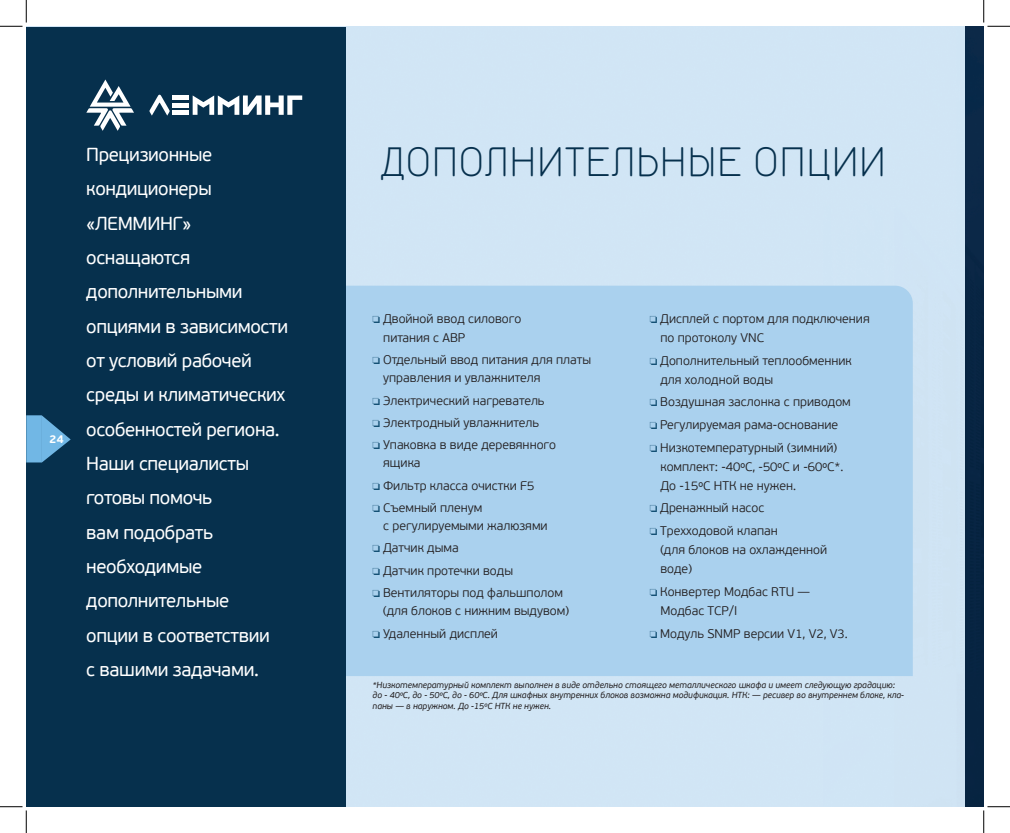
<style>
.page{position:relative;width:1010px;height:833px;background:#fff}
.page>*{position:absolute;margin:0;border:0;box-sizing:border-box;transform-origin:0 0}
.t1{font:300 45px "Jura";color:#06304d}
.t2{font:18.75px/34.2px "PF Beau Sans Pro";letter-spacing:-.02em;color:#fff}
.t3{font:300 12.5px/22.1px "PF Beau Sans Pro";color:#231f20}
.t4{font:700 11.25px "PF Beau Sans Pro";color:#fff}
.t5{font:italic 8.75px/10.5px "PF Beau Sans Pro";color:#231f20}
.s1{color:#145074}
</style>
<div class="page">
<div style="left:27px;top:26px;width:938px;height:779px;background:#d1e5f5"></div>
<div style="left:965px;top:26px;width:18px;height:780px;background:#072543"></div>
<div style="left:345px;top:285px;width:567px;height:390px;background:#aad1ee"></div>
<div style="left:26px;top:27px;width:319px;height:779px;background:#06304d"></div>
<svg style="left:86px;top:79px;width:48px;height:52px"></svg>
<svg style="left:149px;top:94px;width:21px;height:21px"></svg>
<svg style="left:193px;top:95px;width:109px;height:20px"></svg>
<div style="left:173px;top:95px;width:16px;height:5px;background:#fff"></div>
<div style="left:173px;top:110px;width:16px;height:5px;background:#fff"></div>
<hr style="left:173px;top:103px;width:16px;height:4px;background:#fff">
<svg style="left:26px;top:415px;width:45px;height:47px"></svg>
<svg style="left:0;top:0;width:27px;height:27px"></svg>
<svg style="left:0;top:806px;width:27px;height:26px"></svg>
<svg style="left:983px;top:0;width:26px;height:27px"></svg>
<svg style="left:983px;top:806px;width:26px;height:26px"></svg>
<p class="t4" style="left:49px;top:432px;width:16px">24</p>
<p class="t2" style="left:86px;top:138px;width:203px">Прецизионные кондиционеры «ЛЕММИНГ» оснащаются дополнительными опциями в зависимости от условий рабочей среды и климатических особенностей региона.<br>Наши специалисты готовы помочь<br>вам подобрать необходимые дополнительные<br>опции в соответствии<br>с вашими задачами.</p>
<h1 class="t1" style="left:381px;top:128px;width:507px">ДОПОЛНИТЕЛЬНЫЕ ОПЦИИ</h1>
<p class="t3" style="left:383px;top:309px;width:139px;line-height:18.6px;text-indent:-11px"><span class="s1">❏</span> Двойной ввод силового питания с АВР</p>
<p class="t3" style="left:383px;top:350px;width:209px;line-height:18.6px;text-indent:-11px"><span class="s1">❏</span> Отдельный ввод питания для платы управления и увлажнителя</p>
<p class="t3" style="left:372px;top:389px;width:185px"><span class="s1">❏</span> Электрический нагреватель<br><span class="s1">❏</span> Электродный увлажнитель<br><span class="s1">❏</span> Упаковка в виде деревянного</p>
<p class="t3" style="left:372px;top:452px;width:163px;text-indent:11px">ящика<br><span class="s1">❏</span> Фильтр класса очистки F5 <span class="s1">❏</span> Съемный пленум</p>
<p class="t3" style="left:372px;top:515px;width:192px;text-indent:11px">с регулируемыми жалюзями<br><span class="s1">❏</span> Датчик дыма<br><span class="s1">❏</span> Датчик протечки воды<br><span class="s1">❏</span> Вентиляторы под фальшполом</p>
<p class="t3" style="left:372px;top:599px;width:198px;text-indent:11px">(для блоков с нижним выдувом) <span class="s1">❏</span> Удаленный дисплей</p>
<p class="t3" style="left:660px;top:309px;width:211px;line-height:19px;text-indent:-11px"><span class="s1">❏</span> Дисплей с портом для подключения по протоколу VNC</p>
<p class="t3" style="left:660px;top:351px;width:193px;line-height:19px;text-indent:-11px"><span class="s1">❏</span> Дополнительный теплообменник для холодной воды</p>
<p class="t3" style="left:649px;top:391px;width:202px;line-height:22.6px"><span class="s1">❏</span> Воздушная заслонка с приводом <span class="s1">❏</span> Регулируемая рама-основание<br><span class="s1">❏</span> Низкотемпературный (зимний)</p>
<p class="t3" style="left:660px;top:457px;width:184px;line-height:19px">комплект: -40ºС, -50ºС и -60ºС*.<br>До -15ºС НТК не нужен.</p>
<p class="t3" style="left:649px;top:496px;width:129px;line-height:22.6px"><span class="s1">❏</span> Дренажный насос<br><span class="s1">❏</span> Трехходовой клапан</p>
<p class="t3" style="left:660px;top:540px;width:168px;line-height:19px">(для блоков на охлажденной воде)</p>
<p class="t3" style="left:660px;top:582px;width:151px;line-height:19px;text-indent:-11px"><span class="s1">❏</span> Конвертер Модбас RTU —<br>Модбас TCP/I</p>
<p class="t3" style="left:649px;top:622px;width:199px"><span class="s1">❏</span> Модуль SNMP версии V1, V2, V3.</p>
<p class="t5" style="left:372px;top:679px;width:533px">*Низкотемпературный комплект выполнен в виде отдельно стоящего металлического шкафа и имеет следующую градацию: до - 40ºС, до - 50ºС, до - 60ºС. Для шкафных внутренних блоков возможна модификация. НТК: — ресивер во внутреннем блоке, кла&shy;паны — в наружном. До -15ºС НТК не нужен.</p>
</div>
